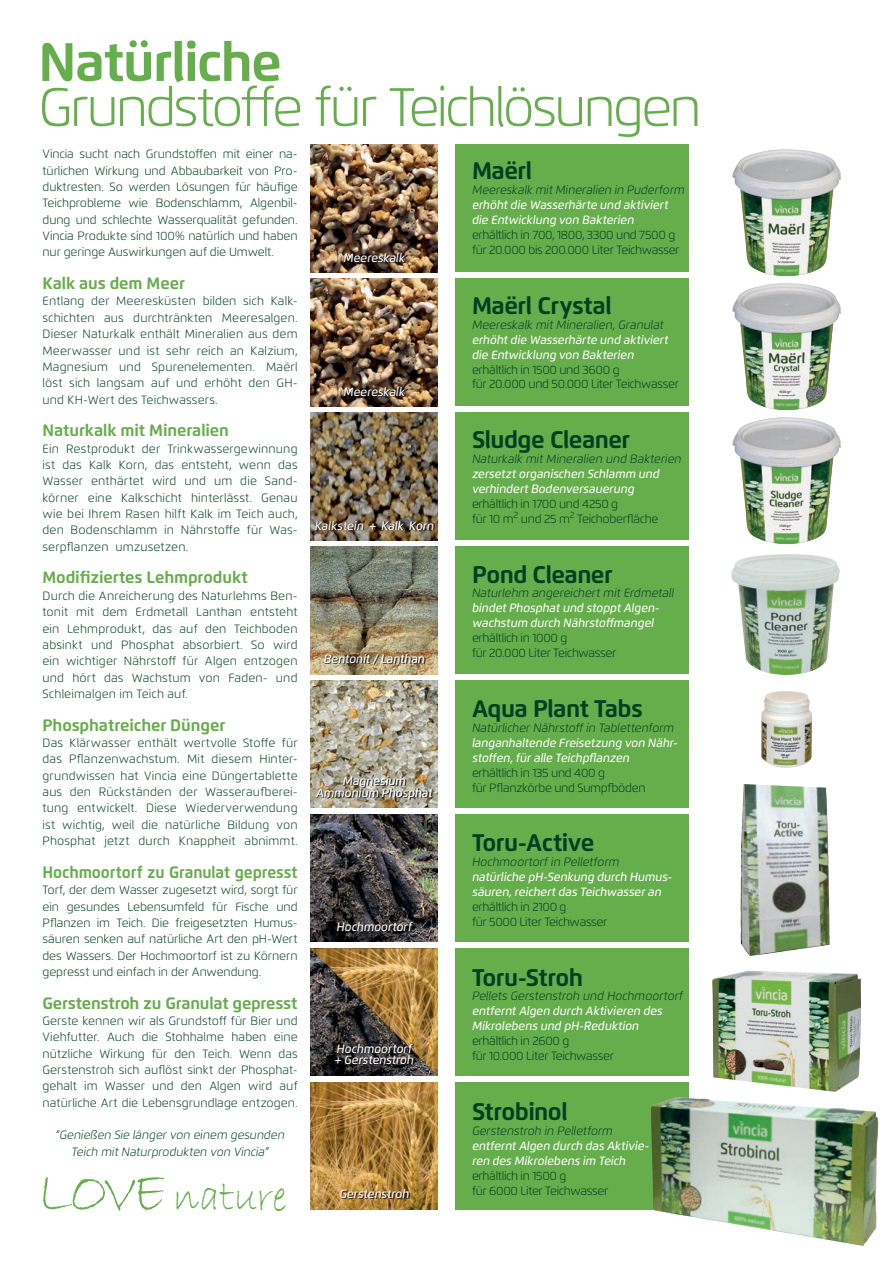
<style>
.page{position:relative;width:893px;height:1263px;background:#fff}
.page>*{position:absolute;margin:0;border:0;box-sizing:border-box;transform-origin:0 0}
.kop_36{font:300 54px "Flexo";letter-spacing:-.06em;color:#66ad4c}
.kop_36-2{font:700 54px "Flexo";letter-spacing:-.03em;color:#66ad4c}
.t1{font:45px "Bradley Hand ITC";letter-spacing:.01em;color:#66ad4c;scale:.9 1}
.tabel_12{font:700 24px "Flexo";letter-spacing:-.025em;color:#003f22}
.sfeer_heading{font:700 16.5px "Flexo";letter-spacing:-.005em;color:#66ad4c}
.sfeer_heading-2{font:700 16.5px "Flexo";letter-spacing:-.005em;color:#66ad4c;scale:.95 1}
.tabel_9{font:300 12px/16.4px "Flexo";letter-spacing:.01em;color:#003f22;text-align:justify}
.tabel_12-2{font:italic 500 12px/14.9px "Flexo";color:#fff}
.tabel_12-3{font:300 12px "Flexo";letter-spacing:-.03em;color:#003f22}
.sfeer_heading-3{font:300 12px/16.4px "Flexo";letter-spacing:.005em;color:#003f22;text-align:justify}
.tabel_12-4{font:italic 300 12px "Flexo";color:#003f22}
.sfeer_heading-4{font:italic 500 12px/11.9px "Flexo";color:#fff;text-align:center}
.tabel_9-2{font:italic 300 12px/16.4px "Flexo";color:#003f22;text-align:center}
.tabel_9-3{font:600 3.3px "Flexo";letter-spacing:-.01em;color:#231f20}
.s1{font-size:60px}
.s2{font-weight:300;color:#003f22}
</style>
<div class="page">
<div style="left:455px;top:1082px;width:234px;height:128px;background:#66ad4c"></div>
<div style="left:455px;top:814px;width:234px;height:128px;background:#66ad4c"></div>
<div style="left:455px;top:948px;width:234px;height:128px;background:#66ad4c"></div>
<div style="left:455px;top:546px;width:234px;height:128px;background:#66ad4c"></div>
<div style="left:455px;top:680px;width:234px;height:128px;background:#66ad4c"></div>
<div style="left:455px;top:412px;width:234px;height:128px;background:#66ad4c"></div>
<div style="left:455px;top:279px;width:234px;height:127px;background:#66ad4c"></div>
<div style="left:455px;top:145px;width:234px;height:127px;background:#66ad4c"></div>
<img style="left:310px;top:145px;width:128px;height:127px">
<img style="left:310px;top:279px;width:128px;height:127px">
<img style="left:310px;top:680px;width:128px;height:128px">
<img style="left:310px;top:546px;width:128px;height:128px">
<img style="left:310px;top:412px;width:128px;height:128px">
<img style="left:310px;top:814px;width:128px;height:128px">
<img style="left:310px;top:1082px;width:128px;height:128px">
<img style="left:310px;top:948px;width:128px;height:128px">
<img style="left:732px;top:283px;width:109px;height:127px">
<img style="left:732px;top:417px;width:109px;height:128px">
<img style="left:732px;top:149px;width:109px;height:128px">
<hr style="left:778px;top:524px;width:14px;height:4px;background:#f2f1f0">
<div style="left:778px;top:390px;width:14px;height:5px;background:#f2f1f0"></div>
<div style="left:778px;top:256px;width:14px;height:5px;background:#f2f1f0"></div>
<img style="left:740px;top:784px;width:90px;height:172px">
<img style="left:761px;top:691px;width:51px;height:77px">
<img style="left:650px;top:1097px;width:228px;height:149px">
<img style="left:712px;top:970px;width:149px;height:122px">
<img style="left:731px;top:554px;width:109px;height:121px">
<img style="left:316px;top:254px;width:118px;height:945px">
<p class="kop_36-2" style="left:38px;top:29px;width:245px">Natürliche</p>
<p class="kop_36" style="left:38px;top:75px;width:665px">Grundstoffe für Teichlösungen</p>
<p class="tabel_9" style="left:43px;top:146px;width:257px">Vincia sucht nach Grundstoffen mit einer na&shy;türlichen Wirkung und Abbaubarkeit von Pro&shy;duktresten. So werden Lösungen für häufige Teichprobleme wie Bodenschlamm, Algenbil&shy;dung und schlechte Wasserqualität gefunden.<br>Vincia Produkte sind 100% natürlich und haben nur geringe Auswirkungen auf die Umwelt.</p>
<p class="sfeer_heading" style="left:43px;top:273px;width:144px">Kalk aus dem Meer</p>
<p class="tabel_9" style="left:43px;top:293px;width:257px">Entlang der Meeresküsten bilden sich Kalk&shy;schichten aus durchtränkten Meeresalgen.<br>Dieser Naturkalk enthält Mineralien aus dem Meerwasser und ist sehr reich an Kalzium, Magnesium und Spurenelementen. Maërl löst sich langsam auf und erhöht den GH&shy;und KH-Wert des Teichwassers.</p>
<p class="sfeer_heading" style="left:43px;top:420px;width:188px">Naturkalk mit Mineralien</p>
<p class="tabel_9" style="left:43px;top:440px;width:257px">Ein Restprodukt der Trinkwassergewinnung ist das Kalk Korn, das entsteht, wenn das Wasser enthärtet wird und um die Sand&shy;körner eine Kalkschicht hinterlässt. Genau wie bei Ihrem Rasen hilft Kalk im Teich auch, den Bodenschlamm in Nährstoffe für Was&shy;serpflanzen umzusetzen.</p>
<p class="sfeer_heading" style="left:43px;top:568px;width:207px">Modifiziertes Lehmprodukt</p>
<p class="tabel_9" style="left:43px;top:587px;width:257px">Durch die Anreicherung des Naturlehms Ben&shy;tonit mit dem Erdmetall Lanthan entsteht ein Lehmprodukt, das auf den Teichboden absinkt und Phosphat absorbiert. So wird ein wichtiger Nährstoff für Algen entzogen und hört das Wachstum von Faden- und Schleimalgen im Teich auf.</p>
<p class="sfeer_heading" style="left:43px;top:715px;width:184px">Phosphatreicher Dünger</p>
<p class="tabel_9" style="left:43px;top:735px;width:257px">Das Klärwasser enthält wertvolle Stoffe für das Pflanzenwachstum. Mit diesem Hinter&shy;grundwissen hat Vincia eine Düngertablette aus den Rückständen der Wasseraufberei&shy;tung entwickelt. Diese Wiederverwendung ist wichtig, weil die natürliche Bildung von Phosphat jetzt durch Knappheit abnimmt.</p>
<p class="sfeer_heading-2" style="left:43px;top:862px;width:270px">Hochmoortorf zu Granulat gepresst</p>
<p class="tabel_9" style="left:43px;top:882px;width:257px">Torf, der dem Wasser zugesetzt wird, sorgt für ein gesundes Lebensumfeld für Fische und Pflanzen im Teich. Die freigesetzten Humus&shy;säuren senken auf natürliche Art den pH-Wert des Wassers. Der Hochmoortorf ist zu Körnern gepresst und einfach in der Anwendung.</p>
<p class="sfeer_heading" style="left:43px;top:993px;width:257px">Gerstenstroh zu Granulat gepresst</p>
<p class="sfeer_heading-3" style="left:43px;top:1013px;width:257px">Gerste kennen wir als Grundstoff für Bier und Viehfutter. Auch die Stohhalme haben eine nützliche Wirkung für den Teich. Wenn das Gerstenstroh sich auflöst sinkt der Phosphat&shy;gehalt im Wasser und den Algen wird auf natürliche Art die Lebensgrundlage entzogen.</p>
<p class="tabel_9-2" style="left:56px;top:1127px;width:230px">“Genießen Sie länger von einem gesunden<br>Teich mit Naturprodukten von Vincia”</p>
<p class="t1" style="left:38px;top:1168px;width:278px"><span class="s1">LOVE</span> nature</p>
<p class="sfeer_heading-4" style="left:343px;top:252px;width:63px">Meereskalk</p>
<p class="sfeer_heading-4" style="left:343px;top:386px;width:63px">Meereskalk</p>
<p class="sfeer_heading-4" style="left:315px;top:520px;width:121px">Kalkstein + Kalk Korn</p>
<p class="sfeer_heading-4" style="left:324px;top:653px;width:102px">Bentonit / Lanthan</p>
<p class="sfeer_heading-4" style="left:316px;top:775px;width:118px">Magnesium<br>Ammonium Phosphat</p>
<p class="sfeer_heading-4" style="left:336px;top:921px;width:77px">Hochmoortorf</p>
<p class="sfeer_heading-4" style="left:336px;top:1042px;width:77px">Hochmoortorf</p>
<p class="sfeer_heading-4" style="left:335px;top:1054px;width:81px">+ Gerstenstroh</p>
<p class="sfeer_heading-4" style="left:339px;top:1188px;width:71px">Gerstenstroh</p>
<p class="tabel_12" style="left:472px;top:156px;width:62px">Maërl</p>
<p class="tabel_12-4" style="left:472px;top:183px;width:214px">Meereskalk mit Mineralien in Puderform</p>
<p class="tabel_12-2" style="left:472px;top:198px;width:198px">erhöht die Wasserhärte und aktiviert die Entwicklung von Bakterien</p>
<p class="tabel_12-3" style="left:472px;top:228px;width:205px">erhältlich in 700, 1800, 3300 und 7500 g</p>
<p class="tabel_12-3" style="left:472px;top:243px;width:209px">für 20.000 bis 200.000 Liter Teichwasser</p>
<p class="tabel_12" style="left:472px;top:291px;width:141px">Maërl Crystal</p>
<p class="tabel_12-4" style="left:472px;top:317px;width:193px">Meereskalk mit Mineralien, Granulat</p>
<p class="tabel_12-2" style="left:472px;top:332px;width:198px">erhöht die Wasserhärte und aktiviert die Entwicklung von Bakterien</p>
<p class="tabel_12-3" style="left:472px;top:362px;width:149px">erhältlich in 1500 und 3600 g</p>
<p class="tabel_12-3" style="left:472px;top:377px;width:208px">für 20.000 und 50.000 Liter Teichwasser</p>
<p class="tabel_12" style="left:472px;top:425px;width:160px">Sludge Cleaner</p>
<p class="tabel_12-2" style="left:472px;top:451px;width:211px"><span class="s2">Naturkalk mit Mineralien und Bakterien </span>zersetzt organischen Schlamm und verhindert Bodenversauerung</p>
<p class="tabel_12-3" style="left:472px;top:496px;width:148px">erhältlich in 1700 und 4250 g</p>
<p class="tabel_12-3" style="left:472px;top:511px;width:188px">für 10 m<sup>2</sup> und 25 m<sup>2</sup> Teichoberfläche</p>
<p class="tabel_12" style="left:472px;top:559px;width:142px">Pond Cleaner</p>
<p class="tabel_12-4" style="left:472px;top:586px;width:203px">Naturlehm angereichert mit Erdmetall</p>
<p class="tabel_12-2" style="left:472px;top:601px;width:189px">bindet Phosphat und stoppt Algen&shy;wachstum durch Nährstoffmangel</p>
<p class="tabel_12-3" style="left:472px;top:631px;width:97px">erhältlich in 1000 g</p>
<p class="tabel_12-3" style="left:472px;top:646px;width:146px">für 20.000 Liter Teichwasser</p>
<p class="tabel_12" style="left:472px;top:694px;width:172px">Aqua Plant Tabs</p>
<p class="tabel_12-4" style="left:472px;top:720px;width:204px">Natürlicher Nährstoff in Tablettenform</p>
<p class="tabel_12-2" style="left:472px;top:735px;width:207px">langanhaltende Freisetzung von Nähr&shy;stoffen, für alle Teichpflanzen</p>
<p class="tabel_12-3" style="left:472px;top:765px;width:135px">erhältlich in 135 und 400 g</p>
<p class="tabel_12-3" style="left:472px;top:780px;width:175px">für Pflanzkörbe und Sumpfböden</p>
<p class="tabel_12" style="left:472px;top:828px;width:124px">Toru-Active</p>
<p class="tabel_12-4" style="left:472px;top:855px;width:149px">Hochmoortorf in Pelletform</p>
<p class="tabel_12-2" style="left:472px;top:869px;width:202px">natürliche pH-Senkung durch Humus&shy;säuren, reichert das Teichwasser an</p>
<p class="tabel_12-3" style="left:472px;top:899px;width:96px">erhältlich in 2100 g</p>
<p class="tabel_12-3" style="left:472px;top:914px;width:137px">für 5000 Liter Teichwasser</p>
<p class="tabel_12" style="left:472px;top:962px;width:113px">Toru-Stroh</p>
<p class="tabel_12-4" style="left:472px;top:989px;width:212px">Pellets Gerstenstroh und Hochmoortorf</p>
<p class="tabel_12-2" style="left:472px;top:1004px;width:192px">entfernt Algen durch Aktivieren des<br>Mikrolebens und pH-Reduktion</p>
<p class="tabel_12-3" style="left:472px;top:1034px;width:99px">erhältlich in 2600 g</p>
<p class="tabel_12-3" style="left:472px;top:1049px;width:144px">für 10.000 Liter Teichwasser</p>
<p class="tabel_12" style="left:472px;top:1097px;width:97px">Strobinol</p>
<p class="tabel_12-4" style="left:472px;top:1123px;width:142px">Gerstenstroh in Pelletform</p>
<p class="tabel_12-2" style="left:472px;top:1138px;width:178px">entfernt Algen durch das Aktivie-</p>
<p class="tabel_12-2" style="left:472px;top:1153px;width:155px">ren des Mikrolebens im Teich</p>
<p class="tabel_12-3" style="left:472px;top:1168px;width:96px">erhältlich in 1500 g</p>
<p class="tabel_12-3" style="left:472px;top:1183px;width:138px">für 6000 Liter Teichwasser</p>
<p class="tabel_9-3" style="left:780px;top:256px;width:12px">700 g℮</p>
<p class="tabel_9-3" style="left:779px;top:389px;width:14px">1500 g℮</p>
<p class="tabel_9-3" style="left:779px;top:523px;width:14px">1700 g℮</p>
</div>
